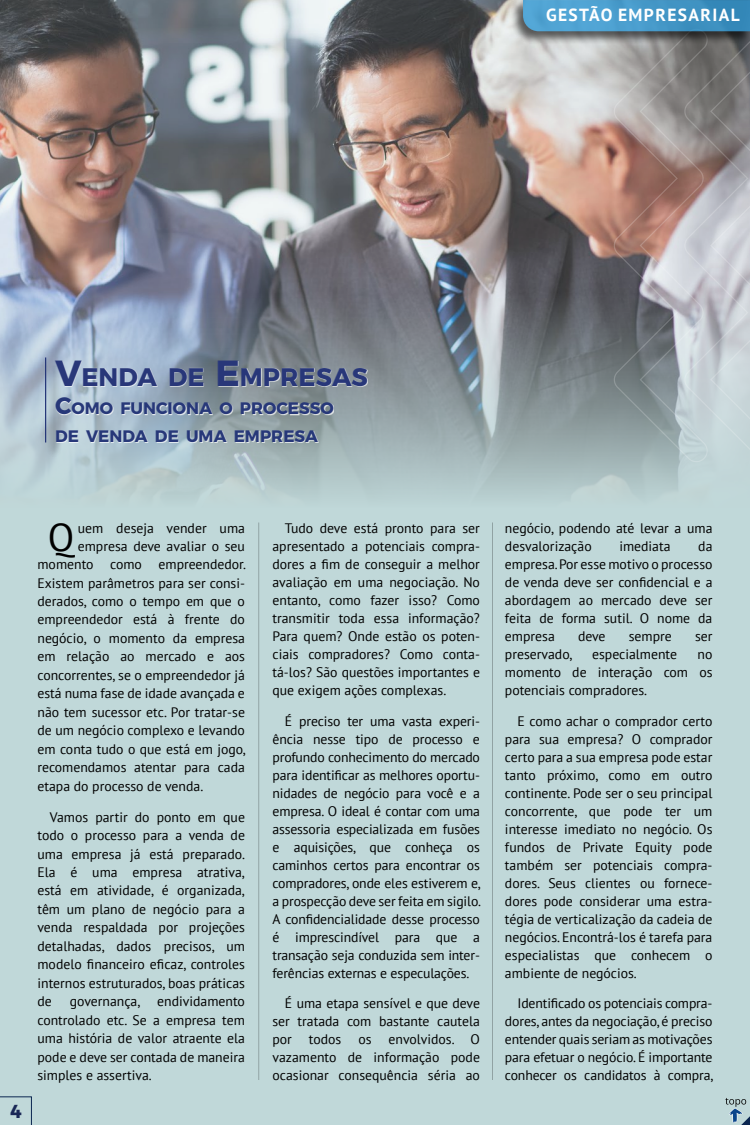
<style>
.page{position:relative;width:750px;height:1125px;background:#c0d8d9}
.page>*{position:absolute;margin:0;border:0;box-sizing:border-box;transform-origin:0 0}
.t1{font:38.75px "PT Sans";color:#000}
.t2{font:700 25.38px "Montserrat";color:#283779}
.t3{font:700 18.75px "Montserrat";color:#1a2857}
.t4{font:700 17.5px "PT Sans";letter-spacing:.08em;color:#fff}
.t5{font:700 16.62px/27.5px "Montserrat";color:#273879}
.t6{font:13.75px/18px "PT Sans";color:#000;text-align:justify}
.s1{font-size:36.25px}
.s2{font-size:23.75px}
</style>
<div class="page">
<img style="left:0;top:0;width:680px;height:554px">
<svg style="left:0;top:1097px;width:32px;height:28px"></svg>
<hr style="left:259px;top:522px;width:1px;height:558px;background:#000">
<hr style="left:492px;top:522px;width:1px;height:558px;background:#000">
<svg style="left:612px;top:45px;width:138px;height:419px"></svg>
<div style="left:47px;top:360px;width:15px;height:98px;background:#000;opacity:.75"></div>
<hr style="left:45px;top:358px;width:1px;height:84px;background:#273879">
<div style="left:56px;top:398px;width:278px;height:45px;background:#fff;opacity:.75"></div>
<div style="left:56px;top:361px;width:312px;height:26px;background:#fff;opacity:.75"></div>
<svg style="left:725px;top:1098px;width:25px;height:27px"></svg>
<div style="left:510px;top:0;width:240px;height:45px;background:#000;opacity:.75"></div>
<svg style="left:523px;top:0;width:227px;height:31px;background:#4699c8"></svg>
<p class="t4" style="left:546px;top:3px;width:195px">GESTÃO EMPRESARIAL</p>
<h2 class="t2" style="left:55px;top:356px;width:315px"><span class="s1">V</span>ENDA DE <span class="s1">E</span> MPRESAS</h2>
<p class="t5" style="left:55px;top:393px;width:280px"><span class="s2">C</span>OMO FUNCIONA O PROCESSO<br>DE VENDA DE UMA EMPRESA</p>
<h3 class="t3" style="left:10px;top:1096px;width:13px">4</h3>
<h1 class="t1" style="left:48px;top:512px;width:28px">Q</h1>
<p class="t6" style="left:78px;top:519px;width:169px">uem deseja vender uma</p>
<p class="t6" style="left:78px;top:536px;width:169px">empresa deve avaliar o seu</p>
<p class="t6" style="left:37px;top:555px;width:210px">momento como empreendedor.</p>
<p class="t6" style="left:37px;top:573px;width:209px">Existem parâmetros para ser consi-</p>
<p class="t6" style="left:37px;top:592px;width:209px">derados, como o tempo em que o</p>
<p class="t6" style="left:37px;top:610px;width:209px">empreendedor está à frente do</p>
<p class="t6" style="left:37px;top:629px;width:209px">negócio, o momento da empresa</p>
<p class="t6" style="left:37px;top:647px;width:209px">em relação ao mercado e aos</p>
<p class="t6" style="left:37px;top:666px;width:209px">concorrentes, se o empreendedor já</p>
<p class="t6" style="left:37px;top:684px;width:209px">está numa fase de idade avançada e</p>
<p class="t6" style="left:37px;top:703px;width:209px">não tem sucessor etc. Por tratar-se</p>
<p class="t6" style="left:37px;top:721px;width:209px">de um negócio complexo e levando</p>
<p class="t6" style="left:37px;top:740px;width:210px">em conta tudo o que está em jogo,</p>
<p class="t6" style="left:37px;top:758px;width:209px">recomendamos atentar para cada</p>
<p class="t6" style="left:37px;top:777px;width:167px">etapa do processo de venda.</p>
<p class="t6" style="left:37px;top:807px;width:209px;line-height:18.5px;text-indent:12px">Vamos partir do ponto em que todo o processo para a venda de uma empresa já está preparado.<br>Ela é uma empresa atrativa, está em atividade, é organizada, têm um plano de negócio para a venda respaldada por projeções detalhadas, dados precisos, um modelo financeiro eficaz, controles internos estruturados, boas práticas de</p>
<p class="t6" style="left:37px;top:992px;width:209px;line-height:18.5px;text-indent:32px">governança, endividamento controlado etc. Se a empresa tem uma história de valor atraente ela pode e deve ser contada de maneira simples e assertiva.</p>
<p class="t6" style="left:272px;top:519px;width:209px;text-indent:12px">Tudo deve está pronto para ser apresentado a potenciais compra&shy;dores a fim de conseguir a melhor avaliação em uma negociação. No entanto, como fazer isso? Como transmitir toda essa informação?<br>Para quem? Onde estão os poten&shy;ciais compradores? Como conta&shy;tá-los? São questões importantes e que exigem ações complexas.</p>
<p class="t6" style="left:272px;top:712px;width:210px;text-indent:12px">É preciso ter uma vasta experi&shy;ência nesse tipo de processo e profundo conhecimento do mercado para identificar as melhores oportu&shy;nidades de negócio para você e a empresa. O ideal é contar com uma assessoria especializada em fusões e aquisições, que conheça os caminhos certos para encontrar os compradores, onde eles estiverem e, a prospecção deve ser feita em sigilo.<br>A confidencialidade desse processo é imprescindível para que a transação seja conduzida sem inter&shy;ferências externas e especulações.</p>
<p class="t6" style="left:272px;top:994px;width:209px;text-indent:12px">É uma etapa sensível e que deve ser tratada com bastante cautela por todos os envolvidos. O vazamento de informação pode ocasionar consequência séria ao</p>
<p class="t6" style="left:505px;top:519px;width:209px">negócio, podendo até levar a uma desvalorização</p>
<p class="t6" style="left:619px;top:537px;width:53px">imediata</p>
<p class="t6" style="left:505px;top:537px;width:209px;text-indent:193px">da empresa. Por esse motivo o processo de venda deve ser confidencial e a abordagem ao mercado deve ser feita de forma sutil. O nome da empresa</p>
<p class="t6" style="left:578px;top:627px;width:29px">deve</p>
<p class="t6" style="left:629px;top:627px;width:45px">sempre</p>
<p class="t6" style="left:695px;top:627px;width:19px">ser</p>
<p class="t6" style="left:505px;top:645px;width:69px">preservado,</p>
<p class="t6" style="left:592px;top:645px;width:86px">especialmente</p>
<p class="t6" style="left:505px;top:645px;width:209px;text-indent:193px">no momento de interação com os potenciais compradores.</p>
<p class="t6" style="left:505px;top:712px;width:209px;text-indent:12px">E como achar o comprador certo para sua empresa? O comprador certo para a sua empresa pode estar tanto próximo, como em outro continente. Pode ser o seu principal concorrente, que pode ter um interesse imediato no negócio. Os fundos de Private Equity pode também ser potenciais compra&shy;dores. Seus clientes ou fornece&shy;dores pode considerar uma estra&shy;tégia de verticalização da cadeia de negócios. Encontrá-los é tarefa para especialistas que conhecem o ambiente de negócios.</p>
<p class="t6" style="left:505px;top:994px;width:210px;text-indent:12px">Identificado os potenciais compra&shy;dores, antes da negociação, é preciso entender quais seriam as motivações para efetuar o negócio. É importante conhecer os candidatos à compra,</p>
</div>
